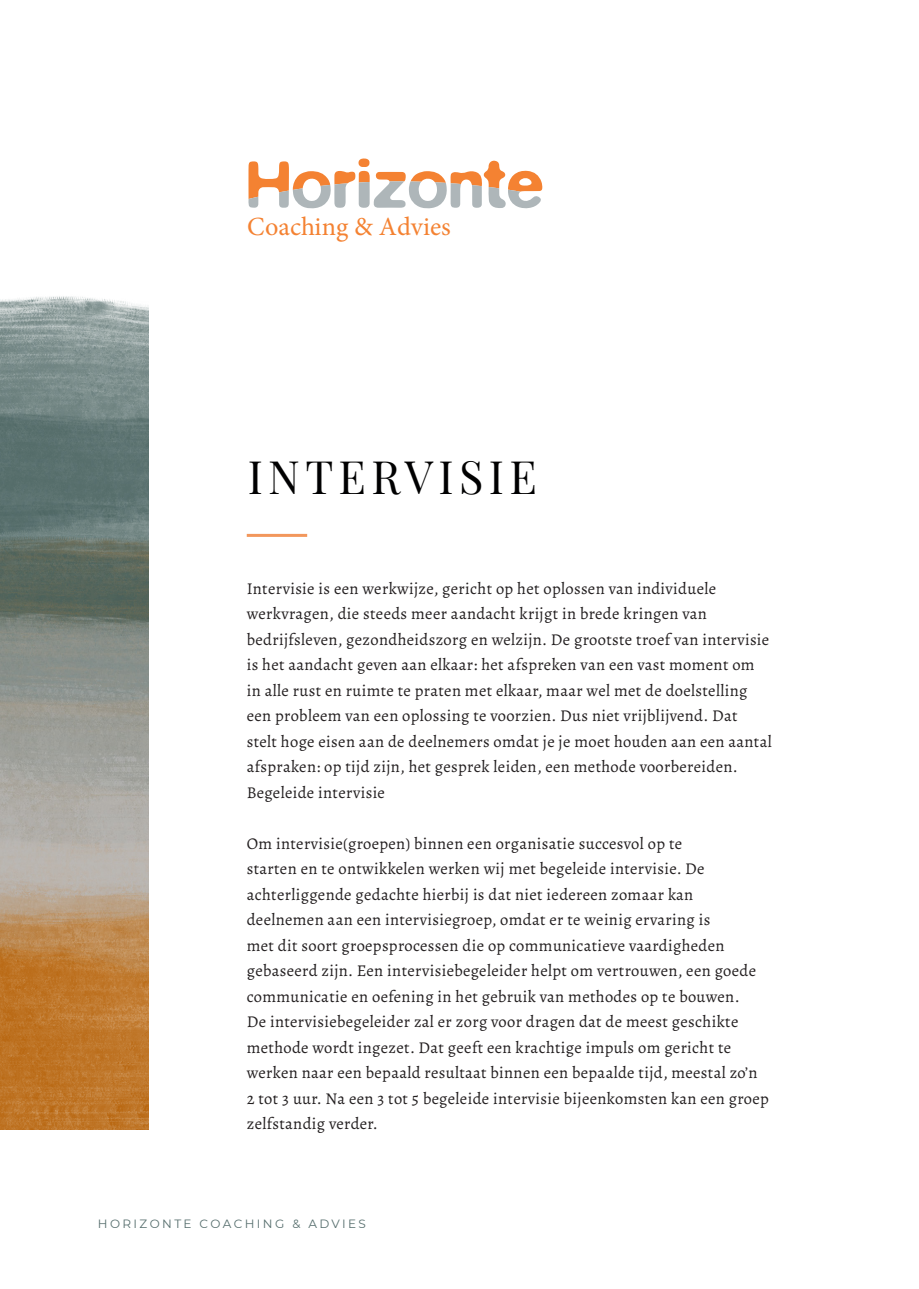
<style>
.page{position:relative;width:919px;height:1289px;background:#fff}
.page>*{position:absolute;margin:0;border:0;box-sizing:border-box;transform-origin:0 0}
.t1{font:45px "Playfair Display";letter-spacing:.12em;color:#000001}
.t2{font:26.25px "Minion Pro";color:#f48232}
.t3{font:16.5px/25.5px "Alegreya";letter-spacing:.02em;color:#231f20}
.t4{font:12px "Montserrat";letter-spacing:.2em;color:#566e6d}
</style>
<div class="page">
<img style="left:0;top:296px;width:149px;height:833px">
<hr style="left:247px;top:534px;width:60px;height:3px;background:#f2975c">
<svg style="left:248px;top:158px;width:294px;height:50px"></svg>
<p class="t2" style="left:247px;top:209px;width:205px">Coaching &amp; Advies</p>
<p class="t1" style="left:248px;top:442px;width:290px">INTERVISIE</p>
<p class="t3" style="left:247px;top:575px;width:526px">Intervisie is een werkwijze, gericht op het oplossen van individuele werkvragen, die steeds meer aandacht krijgt in brede kringen van bedrijfsleven, gezondheidszorg en welzijn. De grootste troef van intervisie is het aandacht geven aan elkaar: het afspreken van een vast moment om in alle rust en ruimte te praten met elkaar, maar wel met de doelstelling een probleem van een oplossing te voorzien. Dus niet vrijblijvend. Dat stelt hoge eisen aan de deelnemers omdat je je moet houden aan een aantal afspraken: op tijd zijn, het gesprek leiden, een methode voorbereiden.</p>
<p class="t3" style="left:247px;top:779px;width:140px">Begeleide intervisie</p>
<p class="t3" style="left:247px;top:830px;width:523px">Om intervisie(groepen) binnen een organisatie succesvol op te<br>starten en te ontwikkelen werken wij met begeleide intervisie. De achterliggende gedachte hierbij is dat niet iedereen zomaar kan deelnemen aan een intervisiegroep, omdat er te weinig ervaring is<br>met dit soort groepsprocessen die op communicatieve vaardigheden gebaseerd zijn. Een intervisiebegeleider helpt om vertrouwen, een goede communicatie en oefening in het gebruik van methodes op te bouwen.<br>De intervisiebegeleider zal er zorg voor dragen dat de meest geschikte methode wordt ingezet. Dat geeft een krachtige impuls om gericht te werken naar een bepaald resultaat binnen een bepaalde tijd, meestal zo’n 2 tot 3 uur. Na een 3 tot 5 begeleide intervisie bijeenkomsten kan een groep zelfstandig verder.</p>
<p class="t4" style="left:98px;top:1215px;width:269px">HORIZONTE COACHING &amp; ADVIES</p>
</div>
